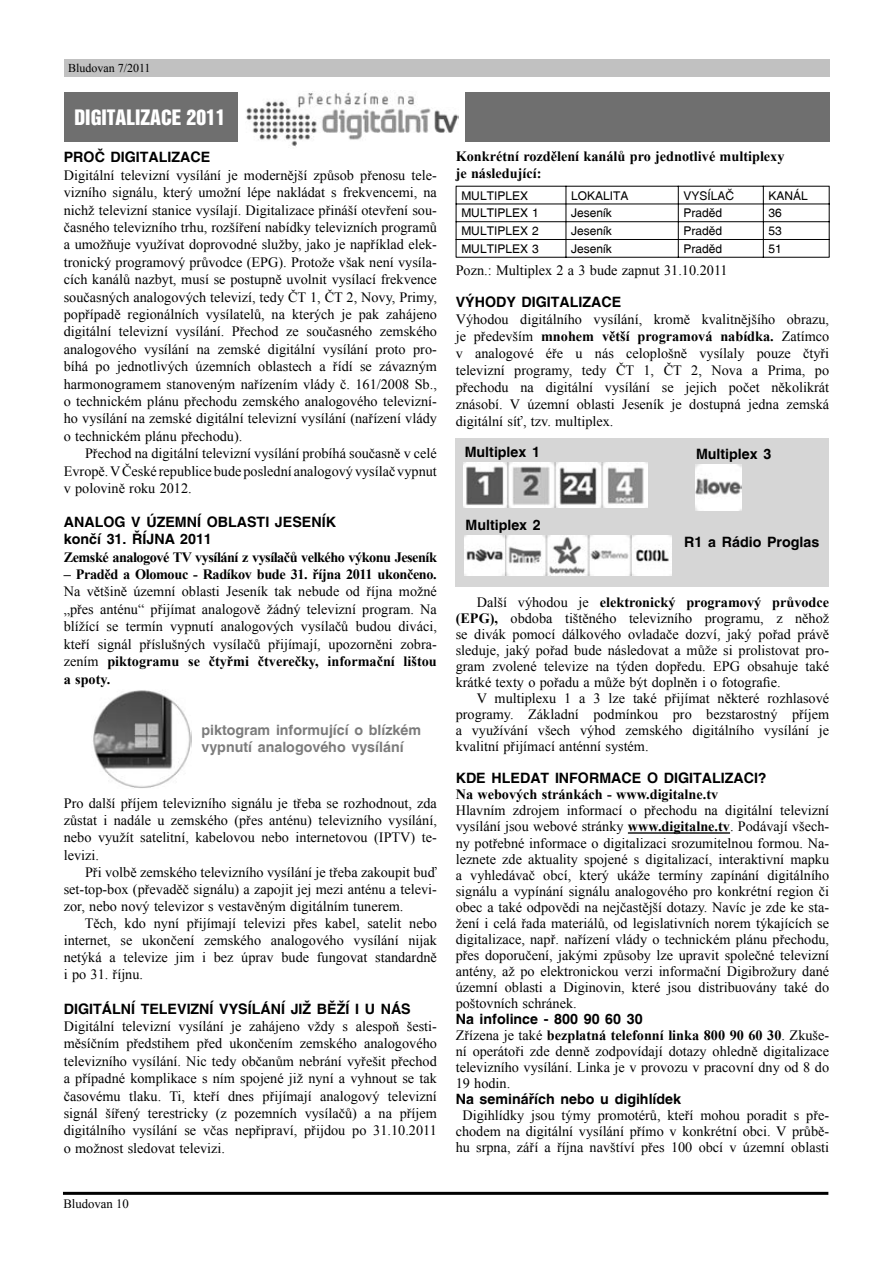
<style>
.page{position:relative;width:893px;height:1263px;background:#fff}
.page>*{position:absolute;margin:0;border:0;box-sizing:border-box;transform-origin:0 0}
.t1{font:19.5px "Switzerland Inserat CE";color:#fff}
.t2{font:14.25px/17.4px "Times New Roman";color:#000;text-align:justify}
.t3{font:14.25px/17.1px "Switzerland CE Bold";color:#000}
.t4{font:700 14.25px "Times New Roman";letter-spacing:-.025em;color:#000}
.t5{font:700 14.25px/17.1px "Times New Roman";color:#000}
.t6{font:14.25px/17.1px "Switzerland CE Bold";color:#7c7c7c}
.t7{font:12.75px "Times New Roman";color:#000}
.t8{font:12px "Switzerland CE";color:#000}
.t9{font:12px "Times New Roman";color:#000}
.s1{font-weight:700}
</style>
<div class="page">
<hr style="left:63px;top:1192px;width:765px;height:3px;background:#000">
<div style="left:64px;top:60px;width:765px;height:17px;background:#c1c1c1"></div>
<div style="left:64px;top:92px;width:765px;height:49px;background:#6f6f6f"></div>
<hr style="left:456px;top:186px;width:110px;height:1px;background:#000">
<hr style="left:566px;top:186px;width:112px;height:1px;background:#000">
<hr style="left:679px;top:186px;width:84px;height:1px;background:#000">
<hr style="left:764px;top:186px;width:65px;height:1px;background:#000">
<hr style="left:456px;top:204px;width:110px;height:1px;background:#000">
<hr style="left:566px;top:204px;width:113px;height:1px;background:#000">
<hr style="left:679px;top:204px;width:85px;height:1px;background:#000">
<hr style="left:764px;top:204px;width:65px;height:1px;background:#000">
<hr style="left:456px;top:221px;width:110px;height:1px;background:#000">
<hr style="left:566px;top:221px;width:113px;height:1px;background:#000">
<hr style="left:679px;top:221px;width:85px;height:1px;background:#000">
<hr style="left:764px;top:221px;width:65px;height:1px;background:#000">
<hr style="left:456px;top:239px;width:110px;height:1px;background:#000">
<svg style="left:456px;top:187px;width:1px;height:70px"></svg>
<hr style="left:566px;top:239px;width:113px;height:1px;background:#000">
<svg style="left:566px;top:187px;width:1px;height:70px"></svg>
<hr style="left:679px;top:239px;width:85px;height:1px;background:#000">
<svg style="left:678px;top:186px;width:1px;height:72px"></svg>
<hr style="left:764px;top:239px;width:65px;height:1px;background:#000">
<svg style="left:763px;top:186px;width:1px;height:72px"></svg>
<svg style="left:829px;top:187px;width:1px;height:70px"></svg>
<hr style="left:456px;top:257px;width:110px;height:1px;background:#000">
<hr style="left:566px;top:257px;width:112px;height:1px;background:#000">
<hr style="left:679px;top:257px;width:84px;height:1px;background:#000">
<hr style="left:764px;top:257px;width:65px;height:1px;background:#000">
<div style="left:456px;top:438px;width:373px;height:148px;background:#d6d6d6"></div>
<img style="left:463px;top:462px;width:185px;height:45px">
<img style="left:465px;top:535px;width:206px;height:41px">
<img style="left:695px;top:465px;width:47px;height:45px">
<hr style="left:628px;top:832px;width:102px;height:2px;background:#000">
<img style="left:93px;top:690px;width:99px;height:98px">
<div style="left:239px;top:89px;width:226px;height:63px;background:#fff"></div>
<img style="left:246px;top:91px;width:213px;height:56px">
<p class="t9" style="left:68px;top:60px;width:84px">Bludovan 7/2011</p>
<h1 class="t1" style="left:74px;top:105px;width:153px">DIGITALIZACE 2011</h1>
<p class="t3" style="left:64px;top:149px;width:148px">PROČ DIGITALIZACE</p>
<p class="t2" style="left:64px;top:166px;width:375px">Digitální televizní vysílání je modernější způsob přenosu tele&shy;vizního signálu, který umožní lépe nakládat s frekvencemi, na nichž televizní stanice vysílají. Digitalizace přináší otevření sou&shy;časného televizního trhu, rozšíření nabídky televizních programů a umožňuje využívat doprovodné služby, jako je například elek&shy;tronický programový průvodce (EPG). Protože však není vysíla&shy;cích kanálů nazbyt, musí se postupně uvolnit vysílací frekvence současných analogových televizí, tedy ČT 1, ČT 2, Novy, Primy, popřípadě regionálních vysílatelů, na kterých je pak zahájeno digitální televizní vysílání. Přechod ze současného zemského analogového vysílání na zemské digitální vysílání proto pro&shy;bíhá po jednotlivých územních oblastech a řídí se závazným harmonogramem stanoveným nařízením vlády č. 161/2008 Sb., o technickém plánu přechodu zemského analogového televizní&shy;ho vysílání na zemské digitální televizní vysílání (nařízení vlády o technickém plánu přechodu).</p>
<p class="t2" style="left:64px;top:444px;width:375px;text-indent:21px">Přechod na digitální televizní vysílání probíhá současně v celé Evropě. V České republice bude poslední analogový vysílač vypnut v polovině roku 2012.</p>
<p class="t3" style="left:64px;top:513px;width:274px">ANALOG V ÚZEMNÍ OBLASTI JESENÍK končí 31. ŘÍJNA 2011</p>
<p class="t4" style="left:64px;top:547px;width:375px">Zemské analogové TV vysílání z vysílačů velkého výkonu Jeseník</p>
<p class="t4" style="left:64px;top:564px;width:375px">– Praděd a Olomouc - Radíkov bude 31. října 2011 ukončeno.</p>
<p class="t2" style="left:64px;top:583px;width:375px">Na většině územní oblasti Jeseník tak nebude od října možné „přes anténu“ přijímat analogově žádný televizní program. Na blížící se termín vypnutí analogových vysílačů budou diváci, kteří signál příslušných vysílačů přijímají, upozorněni zobra&shy;zením <span class="s1">piktogramu se čtyřmi čtverečky, informační lištou a spoty.</span></p>
<p class="t6" style="left:201px;top:721px;width:221px">piktogram informující o blízkém vypnutí analogového vysílání</p>
<p class="t2" style="left:64px;top:795px;width:375px">Pro další příjem televizního signálu je třeba se rozhodnout, zda zůstat i nadále u zemského (přes anténu) televizního vysílání, nebo využít satelitní, kabelovou nebo internetovou (IPTV) te&shy;levizi.</p>
<p class="t2" style="left:64px;top:863px;width:375px;text-indent:21px">Při volbě zemského televizního vysílání je třeba zakoupit buď set-top-box (převaděč signálu) a zapojit jej mezi anténu a televi&shy;zor, nebo nový televizor s vestavěným digitálním tunerem.</p>
<p class="t2" style="left:64px;top:914px;width:375px;text-indent:21px">Těch, kdo nyní přijímají televizi přes kabel, satelit nebo internet, se ukončení zemského analogového vysílání nijak netýká a televize jim i bez úprav bude fungovat standardně i po 31. říjnu.</p>
<p class="t3" style="left:64px;top:1000px;width:349px">DIGITÁLNÍ TELEVIZNÍ VYSÍLÁNÍ JIŽ BĚŽÍ I U NÁS</p>
<p class="t2" style="left:64px;top:1017px;width:375px">Digitální televizní vysílání je zahájeno vždy s alespoň šesti&shy;měsíčním předstihem před ukončením zemského analogového televizního vysílání. Nic tedy občanům nebrání vyřešit přechod a případné komplikace s ním spojené již nyní a vyhnout se tak časovému tlaku. Ti, kteří dnes přijímají analogový televizní signál šířený terestricky (z pozemních vysílačů) a na příjem digitálního vysílání se včas nepřipraví, přijdou po 31.10.2011 o možnost sledovat televizi.</p>
<p class="t7" style="left:63px;top:1195px;width:67px">Bludovan 10</p>
<p class="t5" style="left:456px;top:147px;width:330px">Konkrétní rozdělení kanálů pro jednotlivé multiplexy je následující:</p>
<p class="t8" style="left:461px;top:188px;width:68px">MULTIPLEX</p>
<p class="t8" style="left:571px;top:188px;width:59px">LOKALITA</p>
<p class="t8" style="left:683px;top:188px;width:52px">VYSÍLAČ</p>
<p class="t8" style="left:769px;top:188px;width:41px">KANÁL</p>
<p class="t8" style="left:461px;top:206px;width:79px">MULTIPLEX 1</p>
<p class="t8" style="left:571px;top:206px;width:42px">Jeseník</p>
<p class="t8" style="left:683px;top:206px;width:40px">Praděd</p>
<p class="t8" style="left:769px;top:206px;width:15px">36</p>
<p class="t8" style="left:461px;top:224px;width:79px">MULTIPLEX 2</p>
<p class="t8" style="left:571px;top:224px;width:42px">Jeseník</p>
<p class="t8" style="left:683px;top:224px;width:40px">Praděd</p>
<p class="t8" style="left:769px;top:224px;width:15px">53</p>
<p class="t8" style="left:461px;top:242px;width:79px">MULTIPLEX 3</p>
<p class="t8" style="left:571px;top:242px;width:42px">Jeseník</p>
<p class="t8" style="left:683px;top:242px;width:40px">Praděd</p>
<p class="t8" style="left:769px;top:242px;width:15px">51</p>
<p class="t2" style="left:456px;top:261px;width:274px">Pozn.: Multiplex 2 a 3 bude zapnut 31.10.2011</p>
<p class="t3" style="left:456px;top:293px;width:167px">VÝHODY DIGITALIZACE</p>
<p class="t2" style="left:456px;top:310px;width:375px">Výhodou digitálního vysílání, kromě kvalitnějšího obrazu, je především <span class="s1">mnohem větší programová nabídka.</span> Zatímco v analogové éře u nás celoplošně vysílaly pouze čtyři televizní programy, tedy ČT 1, ČT 2, Nova a Prima, po přechodu na digitální vysílání se jejich počet několikrát znásobí. V územní oblasti Jeseník je dostupná jedna zemská digitální síť, tzv. multiplex.</p>
<p class="t3" style="left:465px;top:443px;width:77px">Multiplex 1</p>
<p class="t3" style="left:696px;top:445px;width:77px">Multiplex 3</p>
<p class="t3" style="left:465px;top:517px;width:77px">Multiplex 2</p>
<p class="t3" style="left:684px;top:534px;width:137px">R1 a Rádio Proglas</p>
<p class="t2" style="left:456px;top:594px;width:375px;line-height:16px;text-indent:21px">Další výhodou je <span class="s1">elektronický programový průvodce (EPG),</span> obdoba tištěného televizního programu, z něhož se divák pomocí dálkového ovladače dozví, jaký pořad právě sleduje, jaký pořad bude následovat a může si prolistovat pro&shy;gram zvolené televize na týden dopředu. EPG obsahuje také krátké texty o pořadu a může být doplněn i o fotografie.</p>
<p class="t2" style="left:456px;top:690px;width:375px;line-height:16px;text-indent:21px">V multiplexu 1 a 3 lze také přijímat některé rozhlasové programy. Základní podmínkou pro bezstarostný příjem a využívání všech výhod zemského digitálního vysílání je kvalitní přijímací anténní systém.</p>
<p class="t3" style="left:456px;top:769px;width:312px">KDE HLEDAT INFORMACE O DIGITALIZACI?</p>
<p class="t5" style="left:456px;top:786px;width:264px">Na webových stránkách - www.digitalne.tv</p>
<p class="t2" style="left:456px;top:802px;width:375px;line-height:16px">Hlavním zdrojem informací o přechodu na digitální televizní vysílání jsou webové stránky <span class="s1">www.digitalne.tv</span>. Podávají všech&shy;ny potřebné informace o digitalizaci srozumitelnou formou. Na&shy;leznete zde aktuality spojené s digitalizací, interaktivní mapku a vyhledávač obcí, který ukáže termíny zapínání digitálního signálu a vypínání signálu analogového pro konkrétní region či obec a také odpovědi na nejčastější dotazy. Navíc je zde ke sta&shy;žení i celá řada materiálů, od legislativních norem týkajících se digitalizace, např. nařízení vlády o technickém plánu přechodu, přes doporučení, jakými způsoby lze upravit společné televizní antény, až po elektronickou verzi informační Digibrožury dané územní oblasti a Diginovin, které jsou distribuovány také do poštovních schránek.</p>
<p class="t3" style="left:456px;top:1010px;width:189px">Na infolince - 800 90 60 30</p>
<p class="t2" style="left:456px;top:1027px;width:375px;line-height:16px">Zřízena je také <span class="s1">bezplatná telefonní linka 800 90 60 30</span>. Zkuše&shy;ní operátoři zde denně zodpovídají dotazy ohledně digitalizace televizního vysílání. Linka je v provozu v pracovní dny od 8 do 19 hodin.</p>
<p class="t3" style="left:456px;top:1090px;width:227px">Na seminářích nebo u digihlídek</p>
<p class="t2" style="left:456px;top:1107px;width:375px;line-height:16px;text-align:center">Digihlídky jsou týmy promotérů, kteří mohou poradit s pře&shy;chodem na digitální vysílání přímo v konkrétní obci. V průbě&shy;hu srpna, září a října navštíví přes 100 obcí v územní oblasti</p>
</div>
